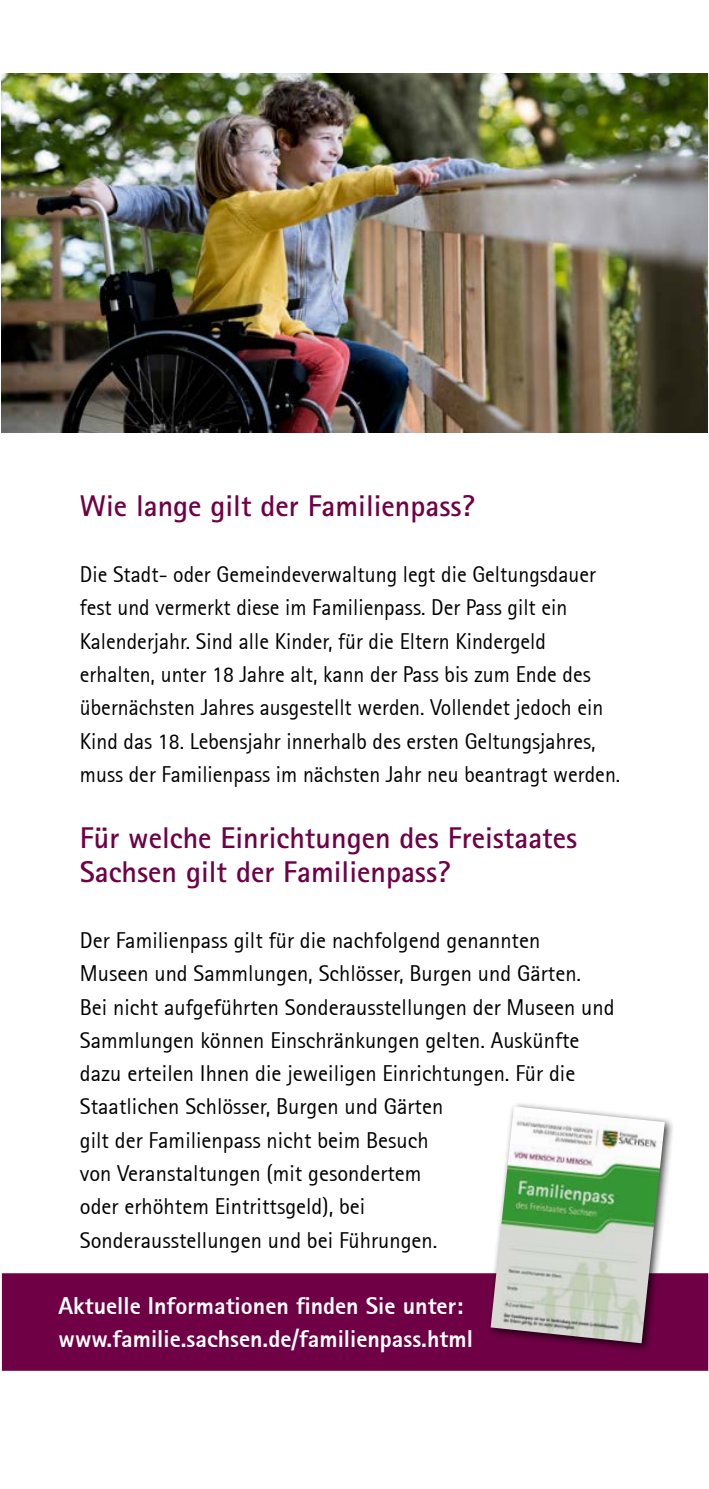
<style>
.page{position:relative;width:709px;height:1489px;background:#fff}
.page>*{position:absolute;margin:0;border:0;box-sizing:border-box;transform-origin:0 0}
.Überschriften_H1_Überschrift{font:700 30px/33.2px "Rotis Sans Serif Pro";color:#6f0045}
.Fließtexte_Infokasten{font:800 24px/33.2px "Rotis Sans Serif";color:#fff}
.Fließtexte_P_Fließtext_Ende_9pt{font:22.5px/33.2px "Rotis Sans Serif";color:#000}
</style>
<div class="page">
<div style="left:2px;top:1273px;width:706px;height:97px;background:#6f0045"></div>
<img style="left:1px;top:74px;width:706px;height:358px">
<div style="left:486px;top:1100px;width:188px;height:252px;background:#000;opacity:.75"></div>
<img style="left:490px;top:1106px;width:175px;height:237px">
<h1 class="Überschriften_H1_Überschrift" style="left:80px;top:488px;width:396px">Wie lange gilt der Familienpass?</h1>
<p class="Fließtexte_P_Fließtext_Ende_9pt" style="left:80px;top:557px;width:542px">Die Stadt- oder Gemeindeverwaltung legt die Geltungsdauer fest und vermerkt diese im Familienpass. Der Pass gilt ein Kalenderjahr. Sind alle Kinder, für die Eltern Kindergeld erhalten, unter 18 Jahre alt, kann der Pass bis zum Ende des übernächsten Jahres ausgestellt werden. Vollendet jedoch ein Kind das 18. Lebensjahr innerhalb des ersten Geltungsjahres, muss der Familienpass im nächsten Jahr neu beantragt werden.</p>
<h1 class="Überschriften_H1_Überschrift" style="left:80px;top:821px;width:499px">Für welche Einrichtungen des Freistaates<br>Sachsen gilt der Familienpass?</h1>
<p class="Fließtexte_P_Fließtext_Ende_9pt" style="left:80px;top:923px;width:536px">Der Familienpass gilt für die nachfolgend genannten Museen und Sammlungen, Schlösser, Burgen und Gärten.<br>Bei nicht aufgeführten Sonderausstellungen der Museen und Sammlungen können Einschränkungen gelten. Auskünfte dazu erteilen Ihnen die jeweiligen Einrichtungen. Für die Staatlichen Schlösser, Burgen und Gärten<br>gilt der Familienpass nicht beim Besuch<br>von Veranstaltungen (mit gesondertem<br>oder erhöhtem Eintrittsgeld), bei<br>Sonderausstellungen und bei Führungen.</p>
<p class="Fließtexte_Infokasten" style="left:59px;top:1288px;width:416px">Aktuelle Informationen finden Sie unter: www.familie.sachsen.de/familienpass.html</p>
</div>
